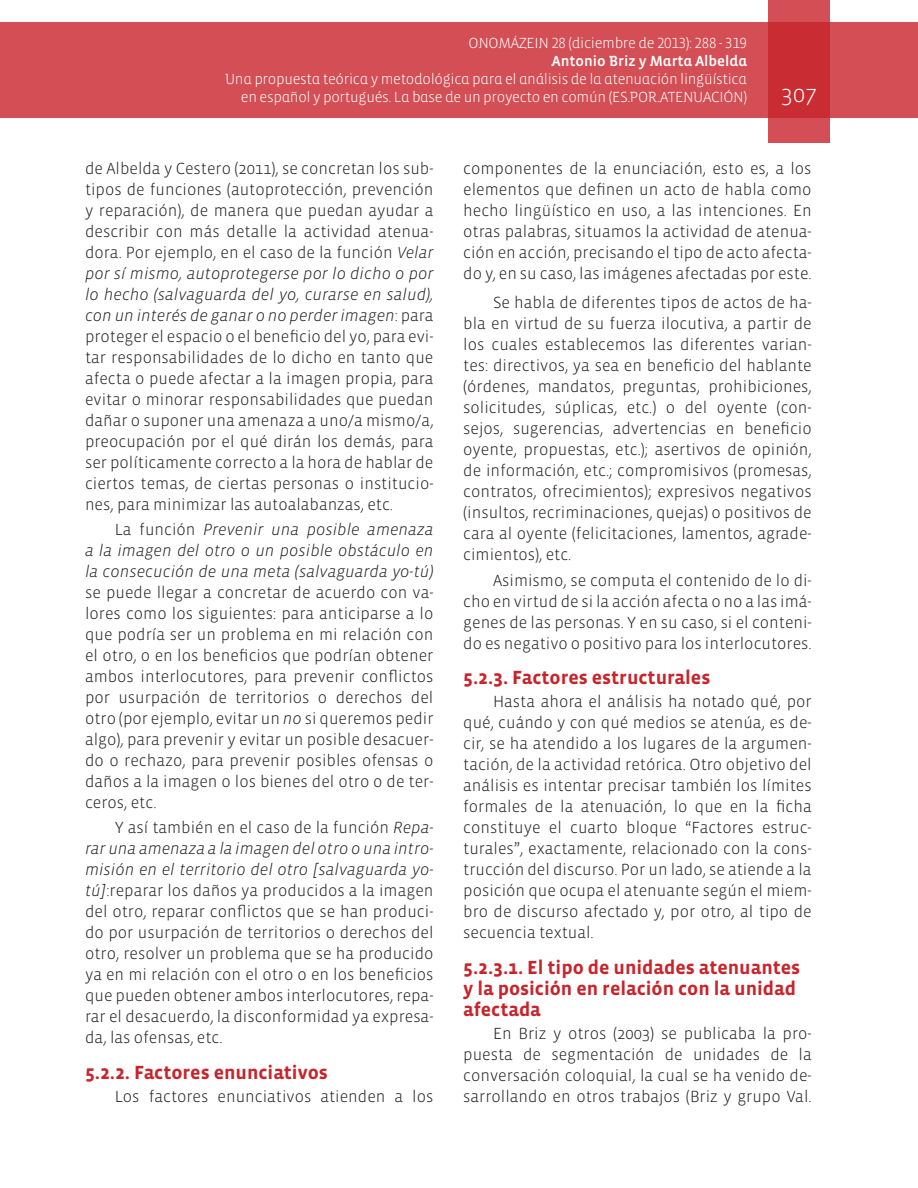
<style>
.page{position:relative;width:918px;height:1188px;background:#fff}
.page>*{position:absolute;margin:0;border:0;box-sizing:border-box;transform-origin:0 0}
.t1{font:300 24px "Vista Sans";color:#fff}
.Títulos{font:700 19.5px "Vista Sans";color:#c8242b}
.Textos{font:300 16.5px/21px "Vista Sans";color:#231f20;text-align:justify}
.t2{font:300 15px/18px "Vista Sans Alt";letter-spacing:-.02em;color:#fff;text-align:right}
.t3{font:15px "Vista Sans Alt Med";color:#fff}
.s1{font-style:italic}
</style>
<div class="page">
<div style="left:0;top:23px;width:918px;height:95px;background:#d34f55"></div>
<svg style="left:768px;top:0;width:62px;height:143px;background:#cc373e"></svg>
<p class="t2" style="left:469px;top:35px;width:280px">ONOMÁZEIN 28 (diciembre de 2013): 288 - 319</p>
<p class="t3" style="left:552px;top:54px;width:197px">Antonio Briz y Marta Albelda</p>
<p class="t2" style="left:225px;top:71px;width:524px">Una propuesta teórica y metodológica para el análisis de la atenuación lingüística en español y portugués. La base de un proyecto en común (ES.POR.ATENUACIÓN)</p>
<h1 class="t1" style="left:781px;top:82px;width:37px">307</h1>
<p class="Textos" style="left:85px;top:158px;width:350px">de Albelda y Cestero (2011), se concretan los sub&shy;tipos de funciones (autoprotección, prevención y reparación), de manera que puedan ayudar a describir con más detalle la actividad atenua&shy;dora. Por ejemplo, en el caso de la función <span class="s1">Velar por sí mismo, autoprotegerse por lo dicho o por lo hecho (salvaguarda del yo, curarse en salud), con un interés de ganar o no perder imagen</span>: para proteger el espacio o el beneficio del yo, para evi&shy;tar responsabilidades de lo dicho en tanto que afecta o puede afectar a la imagen propia, para evitar o minorar responsabilidades que puedan dañar o suponer una amenaza a uno/a mismo/a, preocupación por el qué dirán los demás, para ser políticamente correcto a la hora de hablar de ciertos temas, de ciertas personas o institucio&shy;nes, para minimizar las autoalabanzas, etc.</p>
<p class="Textos" style="left:85px;top:519px;width:350px;text-indent:30px">La función <span class="s1">Prevenir una posible amenaza a la imagen del otro o un posible obstáculo en la consecución de una meta (salvaguarda yo-tú) </span>se puede llegar a concretar de acuerdo con va&shy;lores como los siguientes: para anticiparse a lo que podría ser un problema en mi relación con el otro, o en los beneficios que podrían obtener ambos interlocutores, para prevenir conflictos por usurpación de territorios o derechos del otro (por ejemplo, evitar un <span class="s1">no</span> si queremos pedir algo), para prevenir y evitar un posible desacuer&shy;do o rechazo, para prevenir posibles ofensas o daños a la imagen o los bienes del otro o de ter&shy;ceros, etc.</p>
<p class="Textos" style="left:85px;top:818px;width:350px;text-indent:30px">Y así también en el caso de la función <span class="s1">Repa&shy;rar una amenaza a la imagen del otro o una intro&shy;misión en el territorio del otro [salvaguarda yo&shy;tú]</span>:reparar los daños ya producidos a la imagen del otro, reparar conflictos que se han produci&shy;do por usurpación de territorios o derechos del otro, resolver un problema que se ha producido ya en mi relación con el otro o en los beneficios que pueden obtener ambos interlocutores, repa&shy;rar el desacuerdo, la disconformidad ya expresa&shy;da, las ofensas, etc.</p>
<p class="Títulos" style="left:85px;top:1063px;width:244px">5.2.2. Factores enunciativos</p>
<p class="Textos" style="left:115px;top:1086px;width:320px">Los factores enunciativos atienden a los</p>
<p class="Textos" style="left:463px;top:158px;width:350px">componentes de la enunciación, esto es, a los elementos que definen un acto de habla como hecho lingüístico en uso, a las intenciones. En otras palabras, situamos la actividad de atenua&shy;ción en acción, precisando el tipo de acto afecta&shy;do y, en su caso, las imágenes afectadas por este.</p>
<p class="Textos" style="left:463px;top:293px;width:350px;text-indent:30px">Se habla de diferentes tipos de actos de ha&shy;bla en virtud de su fuerza ilocutiva, a partir de los cuales establecemos las diferentes varian&shy;tes: directivos, ya sea en beneficio del hablante (órdenes, mandatos, preguntas, prohibiciones, solicitudes, súplicas, etc.) o del oyente (con&shy;sejos, sugerencias, advertencias en beneficio oyente, propuestas, etc.); asertivos de opinión, de información, etc.; compromisivos (promesas, contratos, ofrecimientos); expresivos negativos (insultos, recriminaciones, quejas) o positivos de cara al oyente (felicitaciones, lamentos, agrade&shy;cimientos), etc.</p>
<p class="Textos" style="left:463px;top:570px;width:350px;text-indent:30px">Asimismo, se computa el contenido de lo di&shy;cho en virtud de si la acción afecta o no a las imá&shy;genes de las personas. Y en su caso, si el conteni&shy;do es negativo o positivo para los interlocutores.</p>
<p class="Títulos" style="left:463px;top:668px;width:249px">5.2.3. Factores estructurales</p>
<p class="Textos" style="left:463px;top:692px;width:350px;text-indent:30px">Hasta ahora el análisis ha notado qué, por qué, cuándo y con qué medios se atenúa, es de&shy;cir, se ha atendido a los lugares de la argumen&shy;tación, de la actividad retórica. Otro objetivo del análisis es intentar precisar también los límites formales de la atenuación, lo que en la ficha constituye el cuarto bloque “Factores estruc&shy;turales”, exactamente, relacionado con la cons&shy;trucción del discurso. Por un lado, se atiende a la posición que ocupa el atenuante según el miem&shy;bro de discurso afectado y, por otro, al tipo de secuencia textual.</p>
<p class="Títulos" style="left:463px;top:958px;width:339px">5.2.3.1. El tipo de unidades atenuantes</p>
<p class="Títulos" style="left:463px;top:979px;width:334px">y la posición en relación con la unidad</p>
<p class="Títulos" style="left:463px;top:1000px;width:79px">afectada</p>
<p class="Textos" style="left:463px;top:1023px;width:350px;text-indent:30px">En Briz y otros (2003) se publicaba la pro&shy;puesta de segmentación de unidades de la conversación coloquial, la cual se ha venido de&shy;sarrollando en otros trabajos (Briz y grupo Val.</p>
</div>
